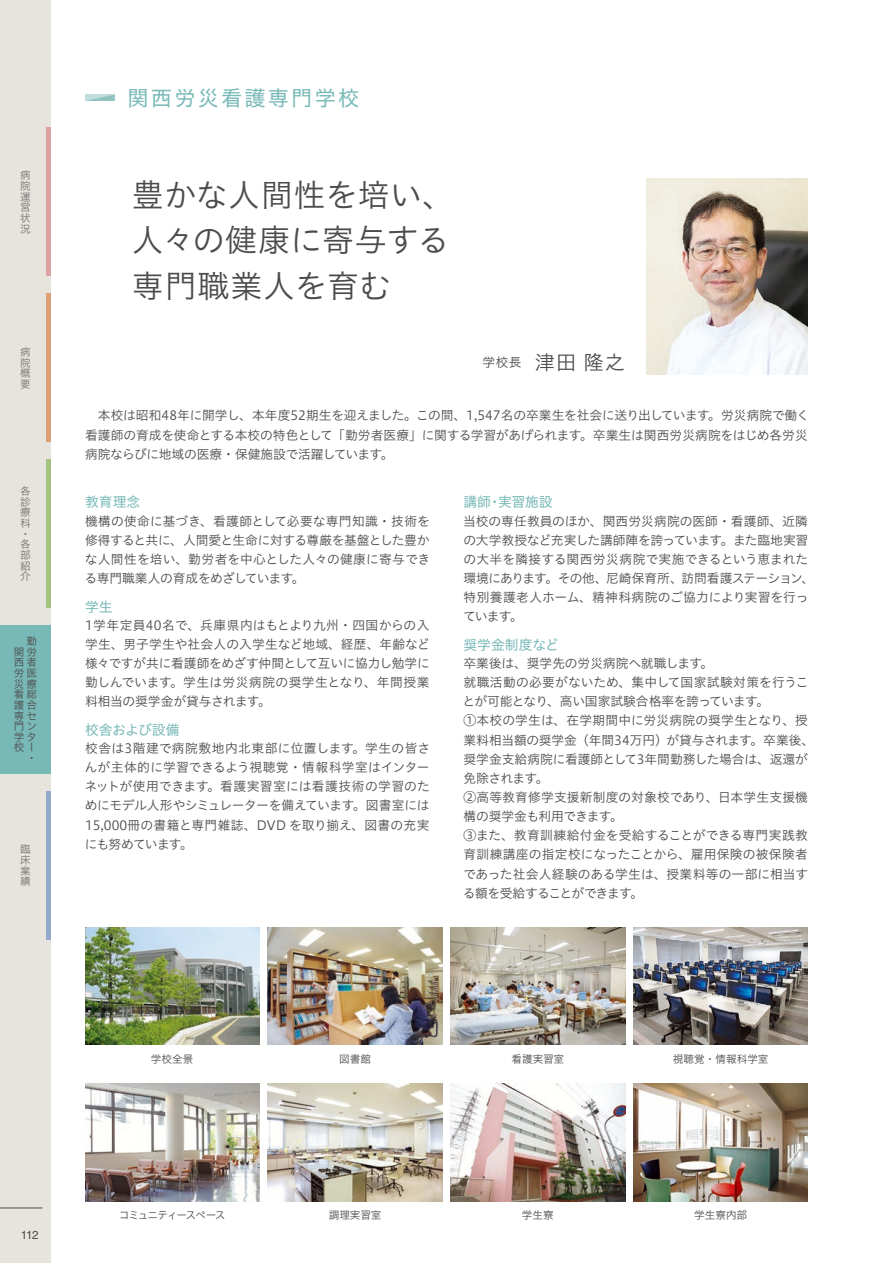
<style>
.page{position:relative;width:893px;height:1263px;background:#fff}
.page>*{position:absolute;margin:0;border:0;box-sizing:border-box;transform-origin:0 0}
.t1{font:31.95px/45.8px "Hiragino UD Sans Std W3";letter-spacing:.01em;color:#4d4a4a}
.t2{font:21.3px "Hiragino UD Sans Std W4";letter-spacing:.1em;color:#78b9b7}
.t3{font:13.8px "Hiragino UD Sans Std W4";color:#78b9b7}
.t4{font:12.75px/19.2px "Hiragino UD Sans Std W3";color:#4d4a4a;text-align:justify}
.t5{font:11.7px "Helvetica LT Std";color:#4d4a4a}
.t6{font:10.65px "Hiragino UD Sans Std W3";color:#4d4a4a}
.t7{font:10.65px/10.6px "Hiragino UD Sans Std W3";color:#727272;text-align:justify}
.t8{font:10.65px "Hiragino UD Sans Std W3";letter-spacing:-.105em;color:#4d4a4a}
.s1{font-size:20.25px}
</style>
<div class="page">
<div style="left:0;top:0;width:51px;height:1263px;background:#e6e4dc"></div>
<img style="left:646px;top:179px;width:162px;height:195px">
<svg style="left:85px;top:95px;width:30px;height:6px"></svg>
<img style="left:634px;top:1084px;width:174px;height:117px">
<img style="left:634px;top:927px;width:174px;height:118px">
<img style="left:85px;top:927px;width:174px;height:118px">
<img style="left:451px;top:927px;width:174px;height:118px">
<img style="left:268px;top:1084px;width:174px;height:117px">
<img style="left:85px;top:1084px;width:174px;height:117px">
<img style="left:451px;top:1084px;width:174px;height:117px">
<img style="left:268px;top:927px;width:174px;height:118px">
<hr style="left:0;top:1208px;width:43px;height:1px;background:#4d4a4a">
<hr style="left:47px;top:128px;width:4px;height:148px;background:#dda1a2">
<hr style="left:47px;top:293px;width:4px;height:149px;background:#dd9f73">
<hr style="left:47px;top:459px;width:4px;height:149px;background:#a3c380">
<hr style="left:47px;top:791px;width:4px;height:149px;background:#93aacc">
<div style="left:0;top:625px;width:51px;height:149px;background:#78b9b7"></div>
<p class="t7" style="left:20px;top:169px;width:12px">病院運営状況</p>
<p class="t7" style="left:20px;top:346px;width:12px">病院概要</p>
<p class="t7" style="left:20px;top:485px;width:12px;text-align:left">各診療科・各部紹介</p>
<p class="t6" style="left:27px;top:633px;width:11px">勤</p>
<p class="t6" style="left:14px;top:644px;width:24px">関労</p>
<p class="t6" style="left:14px;top:654px;width:24px">西者</p>
<p class="t6" style="left:14px;top:665px;width:24px">労医</p>
<p class="t6" style="left:14px;top:675px;width:24px">災療</p>
<p class="t6" style="left:14px;top:686px;width:24px">看総</p>
<p class="t6" style="left:14px;top:697px;width:24px">護合</p>
<p class="t6" style="left:14px;top:707px;width:24px">専セ</p>
<p class="t6" style="left:14px;top:718px;width:24px">門ン</p>
<p class="t6" style="left:14px;top:729px;width:23px">学タ</p>
<p class="t6" style="left:14px;top:739px;width:20px">校ー</p>
<p class="t6" style="left:27px;top:750px;width:8px">・</p>
<p class="t7" style="left:20px;top:843px;width:12px">臨床業績</p>
<h2 class="t2" style="left:128px;top:82px;width:233px">関西労災看護専門学校</h2>
<h1 class="t1" style="left:132px;top:170px;width:324px">豊かな人間性を培い、人々の健康に寄与する専門職業人を育む</h1>
<p class="t4" style="left:483px;top:352px;width:144px">学校長　<span class="s1">津田隆之</span></p>
<p class="t4" style="left:85px;top:405px;width:726px">　本校は昭和48年に開学し、本年度52期生を迎えました。この間、1,547名の卒業生を社会に送り出しています。労災病院で働く看護師の育成を使命とする本校の特色として「勤労者医療」に関する学習があげられます。卒業生は関西労災病院をはじめ各労災病院ならびに地域の医療・保健施設で活躍しています。</p>
<p class="t3" style="left:85px;top:492px;width:57px">教育理念</p>
<p class="t4" style="left:84px;top:510px;width:347px">機構の使命に基づき、看護師として必要な専門知識・技術を修得すると共に、人間愛と生命に対する尊厳を基盤とした豊かな人間性を培い、勤労者を中心とした人々の健康に寄与できる専門職業人の育成をめざしています。</p>
<p class="t3" style="left:85px;top:596px;width:29px">学生</p>
<p class="t4" style="left:85px;top:615px;width:346px">1学年定員40名で、兵庫県内はもとより九州・四国からの入学生、男子学生や社会人の入学生など地域、経歴、年齢など様々ですが共に看護師をめざす仲間として互いに協力し勉学に勤しんでいます。学生は労災病院の奨学生となり、年間授業料相当の奨学金が貸与されます。</p>
<p class="t3" style="left:85px;top:719px;width:96px">校舎および設備</p>
<p class="t4" style="left:85px;top:738px;width:347px">校舎は3階建で病院敷地内北東部に位置します。学生の皆さんが主体的に学習できるよう視聴覚・情報科学室はインターネットが使用できます。看護実習室には看護技術の学習のためにモデル人形やシミュレーターを備えています。図書室には15,000冊の書籍と専門雑誌、DVD を取り揃え、図書の充実にも努めています。</p>
<p class="t3" style="left:463px;top:492px;width:91px">講師・実習施設</p>
<p class="t4" style="left:463px;top:510px;width:353px;text-align:left">当校の専任教員のほか、関西労災病院の医師・看護師、近隣の大学教授など充実した講師陣を誇っています。また臨地実習の大半を隣接する関西労災病院で実施できるという恵まれた環境にあります。その他、尼崎保育所、訪問看護ステーション、特別養護老人ホーム、精神科病院のご協力により実習を行っています。</p>
<p class="t3" style="left:463px;top:634px;width:97px">奨学金制度など</p>
<p class="t4" style="left:463px;top:653px;width:353px;text-align:left">卒業後は、奨学先の労災病院へ就職します。<br>就職活動の必要がないため、集中して国家試験対策を行うことが可能となり、高い国家試験合格率を誇っています。<br>①本校の学生は、在学期間中に労災病院の奨学生となり、授業料相当額の奨学金（年間34万円）が貸与されます。卒業後、奨学金支給病院に看護師として3年間勤務した場合は、返還が免除されます。<br>②高等教育修学支援新制度の対象校であり、日本学生支援機構の奨学金も利用できます。<br>③また、教育訓練給付金を受給することができる専門実践教育訓練講座の指定校になったことから、雇用保険の被保険者であった社会人経験のある学生は、授業料等の一部に相当する額を受給することができます。</p>
<p class="t5" style="left:21px;top:1228px;width:19px">112</p>
<p class="t6" style="left:151px;top:1050px;width:44px">学校全景</p>
<p class="t6" style="left:512px;top:1050px;width:54px">看護実習室</p>
<p class="t6" style="left:673px;top:1050px;width:97px">視聴覚・情報科学室</p>
<p class="t6" style="left:339px;top:1050px;width:33px">図書館</p>
<p class="t8" style="left:119px;top:1207px;width:108px">コミュニティースペース</p>
<p class="t6" style="left:329px;top:1207px;width:54px">調理実習室</p>
<p class="t6" style="left:522px;top:1207px;width:33px">学生寮</p>
<p class="t6" style="left:694px;top:1207px;width:55px">学生寮内部</p>
</div>
